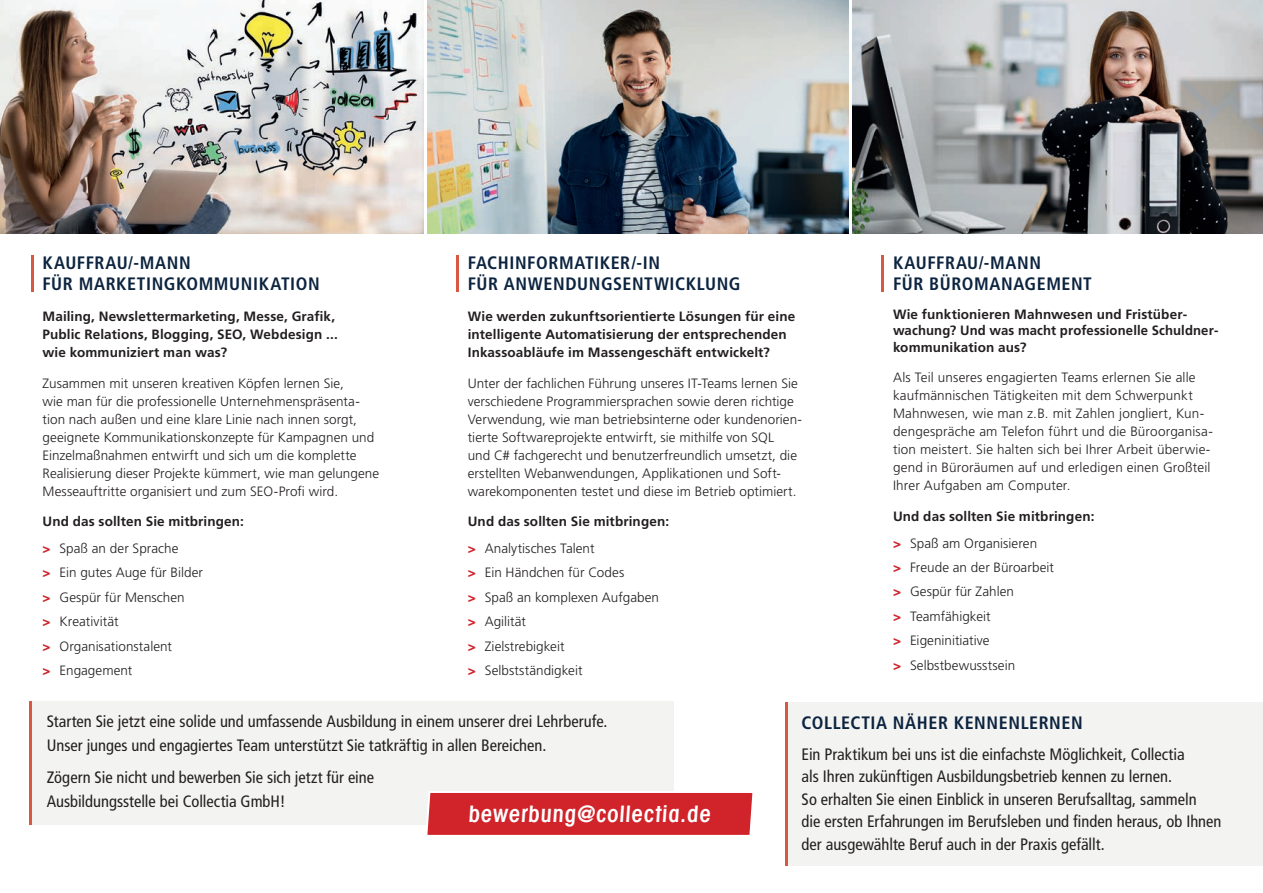
<style>
.page{position:relative;width:1263px;height:893px;background:#fff}
.page>*{position:absolute;margin:0;border:0;box-sizing:border-box;transform-origin:0 0}
.t1{font:600 condensed 22.8px "Avant Garde LT";color:#fff}
.t2{font:700 condensed 18px/21.6px "Frutiger LT Pro";letter-spacing:.03em;color:#0c243f}
.t3{font:condensed 16.5px/22.5px "Frutiger LT Pro";color:#231f20}
.t4{font:300 13.5px/18px "Frutiger LT Pro";letter-spacing:.005em;color:#231f20}
.t5{font:700 13.5px/18px "Frutiger LT Pro";letter-spacing:.01em;color:#231f20}
.s1{font-weight:900;color:#d1232a}
.s2{font-weight:300}
</style>
<div class="page">
<div style="left:32px;top:702px;width:642px;height:123px;background:#f3f3f1"></div>
<img style="left:0;top:0;width:423px;height:234px">
<img style="left:427px;top:0;width:421px;height:234px">
<img style="left:853px;top:0;width:410px;height:234px">
<hr style="left:31px;top:255px;width:3px;height:37px;background:#d95842">
<hr style="left:456px;top:255px;width:3px;height:37px;background:#d95842">
<hr style="left:881px;top:255px;width:3px;height:37px;background:#d95842">
<svg style="left:426px;top:791px;width:327px;height:44px;background:#d33037"></svg>
<div style="left:786px;top:702px;width:477px;height:163px;background:#f3f3f1"></div>
<hr style="left:784px;top:702px;width:3px;height:163px;background:#d95842">
<hr style="left:29px;top:702px;width:3px;height:123px;background:#d95842">
<h2 class="t2" style="left:43px;top:252px;width:279px">KAUFFRAU/-MANN<br>FÜR MARKETINGKOMMUNIKATION</h2>
<p class="t5" style="left:43px;top:307px;width:297px">Mailing, Newslettermarketing, Messe, Grafik,<br>Public Relations, Blogging, SEO, Webdesign ... wie kommuniziert man was?</p>
<p class="t4" style="left:43px;top:374px;width:338px">Zusammen mit unseren kreativen Köpfen lernen Sie,<br>wie man für die professionelle Unternehmenspräsenta&shy;tion nach außen und eine klare Linie nach innen sorgt, geeignete Kommunikationskonzepte für Kampagnen und Einzelmaßnahmen entwirft und sich um die komplette Realisierung dieser Projekte kümmert, wie man gelungene Messeauftritte organisiert und zum SEO-Profi wird.</p>
<p class="t5" style="left:43px;top:509px;width:203px;line-height:26.5px">Und das sollten Sie mitbringen: <span class="s1">&gt;</span> <span class="s2">Spaß an der Sprache</span></p>
<p class="t4" style="left:43px;top:561px;width:162px;line-height:24.5px"><span class="s1">&gt;</span> Ein gutes Auge für Bilder <span class="s1">&gt;</span> Gespür für Menschen<br><span class="s1">&gt;</span> Kreativität<br><span class="s1">&gt;</span> Organisationstalent<br><span class="s1">&gt;</span> Engagement</p>
<p class="t3" style="left:47px;top:709px;width:562px;line-height:24px">Starten Sie jetzt eine solide und umfassende Ausbildung in einem unserer drei Lehrberufe.<br>Unser junges und engagiertes Team unterstützt Sie tatkräftig in allen Bereichen.</p>
<p class="t3" style="left:47px;top:766px;width:329px;line-height:24px">Zögern Sie nicht und bewerben Sie sich jetzt für eine<br>Ausbildungsstelle bei Collectia GmbH!</p>
<h2 class="t2" style="left:468px;top:252px;width:274px">FACHINFORMATIKER/-IN<br>FÜR ANWENDUNGSENTWICKLUNG</h2>
<p class="t5" style="left:468px;top:307px;width:329px">Wie werden zukunftsorientierte Lösungen für eine intelligente Automatisierung der entsprechenden<br>Inkassoabläufe im Massengeschäft entwickelt?</p>
<p class="t4" style="left:468px;top:374px;width:336px">Unter der fachlichen Führung unseres IT-Teams lernen Sie verschiedene Programmiersprachen sowie deren richtige Verwendung, wie man betriebsinterne oder kundenorien&shy;tierte Softwareprojekte entwirft, sie mithilfe von SQL<br>und C# fachgerecht und benutzerfreundlich umsetzt, die erstellten Webanwendungen, Applikationen und Soft&shy;warekomponenten testet und diese im Betrieb optimiert.</p>
<p class="t5" style="left:468px;top:509px;width:203px;line-height:26.5px">Und das sollten Sie mitbringen: <span class="s1">&gt;</span> <span class="s2">Analytisches Talent</span></p>
<p class="t4" style="left:468px;top:561px;width:193px;line-height:24.5px"><span class="s1">&gt;</span> Ein Händchen für Codes<br><span class="s1">&gt;</span> Spaß an komplexen Aufgaben <span class="s1">&gt;</span> Agilität<br><span class="s1">&gt;</span> Zielstrebigkeit<br><span class="s1">&gt;</span> Selbstständigkeit</p>
<h2 class="t2" style="left:893px;top:252px;width:200px">KAUFFRAU/-MANN<br>FÜR BÜROMANAGEMENT</h2>
<p class="t5" style="left:893px;top:306px;width:327px;line-height:16.2px">Wie funktionieren Mahnwesen und Fristüber&shy;wachung? Und was macht professionelle Schuld ner&shy;kommunikation aus?</p>
<p class="t4" style="left:893px;top:369px;width:321px">Als Teil unseres engagierten Teams erlernen Sie alle kaufmännischen Tätigkeiten mit dem Schwerpunkt Mahnwesen, wie man z.B. mit Zahlen jongliert, Kun&shy;dengespräche am Telefon führt und die Büroorganisa&shy;tion meistert. Sie halten sich bei Ihrer Arbeit überwie&shy;gend in Büroräumen auf und erledigen einen Großteil Ihrer Aufgaben am Computer.</p>
<p class="t5" style="left:893px;top:503px;width:203px;line-height:26.5px">Und das sollten Sie mitbringen: <span class="s1">&gt;</span> <span class="s2">Spaß am Organisieren</span></p>
<p class="t4" style="left:893px;top:555px;width:162px;line-height:24.5px"><span class="s1">&gt;</span> Freude an der Büroarbeit <span class="s1">&gt;</span> Gespür für Zahlen<br><span class="s1">&gt;</span> Teamfähigkeit<br><span class="s1">&gt;</span> Eigeninitiative<br><span class="s1">&gt;</span> Selbstbewusstsein</p>
<h2 class="t2" style="left:801px;top:712px;width:283px">COLLECTIA NÄHER KENNENLERNEN</h2>
<p class="t3" style="left:801px;top:743px;width:421px">Ein Praktikum bei uns ist die einfachste Möglichkeit, Collectia<br>als Ihren zukünftigen Ausbildungsbetrieb kennen zu lernen.<br>So erhalten Sie einen Einblick in unseren Berufsalltag, sammeln<br>die ersten Erfahrungen im Berufsleben und finden heraus, ob Ihnen der ausgewählte Beruf auch in der Praxis gefällt.</p>
<h1 class="t1" style="left:468px;top:800px;width:246px">bewerbung@collectia.de</h1>
</div>
